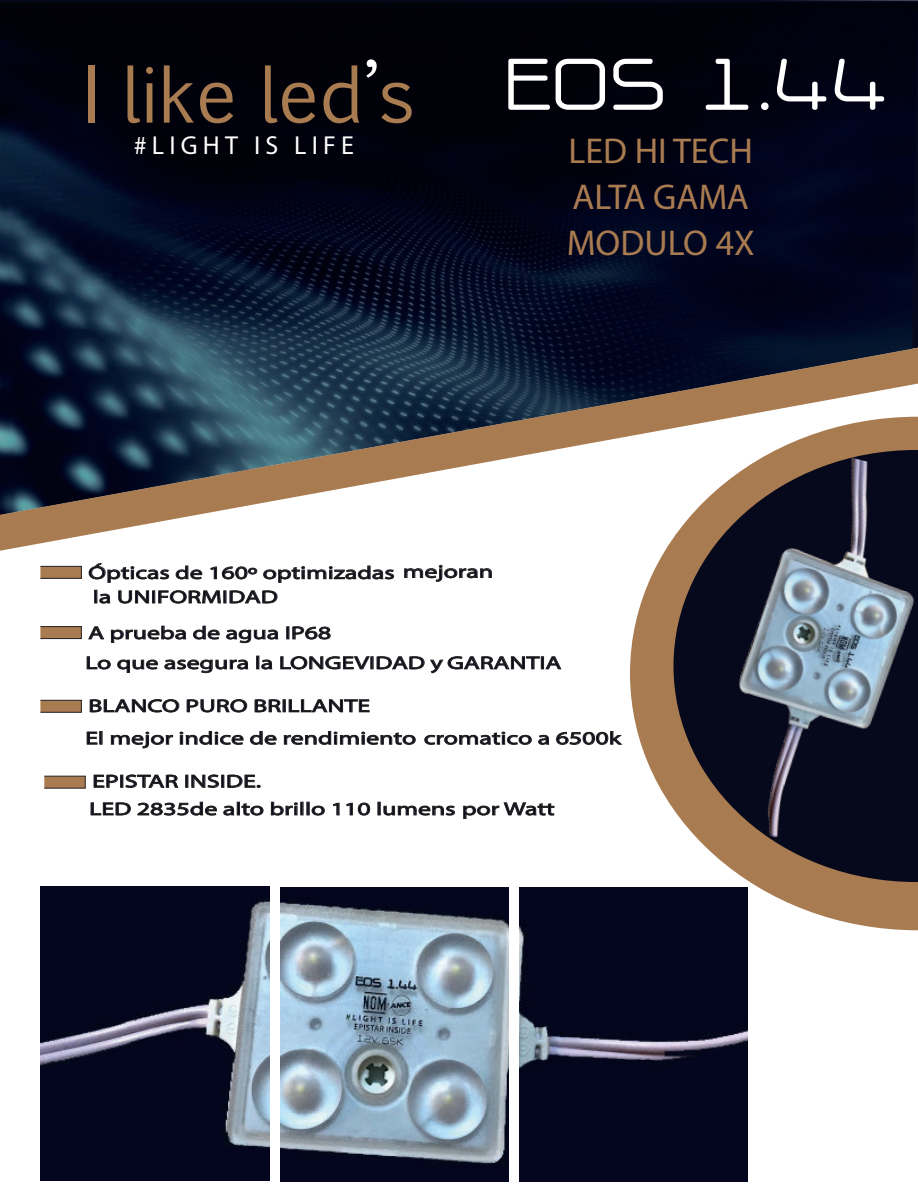
<style>
.page{position:relative;width:918px;height:1188px;background:#fff}
.page>*{position:absolute;margin:0;border:0;box-sizing:border-box;transform-origin:0 0}
.t1{font:700 90px "NP Naipol Allin One";color:#fff}
.t2{font:36px/46.2px "Myriad Pro";color:#a97b50}
.t3{font:26.1px "Myriad Pro";letter-spacing:.2em;color:#fff}
.t4{font:300 18px/27.6px "Myriad Pro";color:#06081c;scale:1.44 1}
</style>
<div class="page">
<svg style="left:630px;top:591px;width:288px;height:339px;fill:#a97b50"></svg>
<svg style="left:0;top:515px;width:196px;height:36px"></svg>
<img style="left:0;top:2px;width:918px;height:513px">
<div style="left:88px;top:65px;width:6px;height:58px;background:#a97b50"></div>
<svg style="left:128px;top:65px;width:12px;height:58px"></svg>
<svg style="left:146px;top:67px;width:7px;height:56px"></svg>
<svg style="left:164px;top:65px;width:30px;height:58px;background:#392a21"></svg>
<svg style="left:200px;top:83px;width:33px;height:40px"></svg>
<svg style="left:265px;top:65px;width:50px;height:58px;background:#37281f"></svg>
<svg style="left:323px;top:65px;width:36px;height:58px;background:#3b2b21"></svg>
<svg style="left:366px;top:59px;width:46px;height:64px;background:#251d1d"></svg>
<img style="left:40px;top:886px;width:229px;height:294px">
<img style="left:281px;top:887px;width:227px;height:294px">
<img style="left:519px;top:887px;width:229px;height:294px">
<img style="left:645px;top:429px;width:273px;height:445px">
<svg style="left:404px;top:565px;width:88px;height:17px"></svg>
<svg style="left:94px;top:774px;width:85px;height:14px"></svg>
<svg style="left:185px;top:775px;width:75px;height:13px"></svg>
<svg style="left:91px;top:802px;width:40px;height:14px"></svg>
<svg style="left:137px;top:801px;width:80px;height:15px"></svg>
<svg style="left:223px;top:802px;width:41px;height:14px"></svg>
<svg style="left:271px;top:802px;width:54px;height:14px"></svg>
<svg style="left:333px;top:803px;width:7px;height:12px"></svg>
<svg style="left:346px;top:803px;width:24px;height:13px"></svg>
<svg style="left:378px;top:802px;width:77px;height:14px"></svg>
<svg style="left:463px;top:802px;width:91px;height:17px"></svg>
<svg style="left:88px;top:626px;width:16px;height:13px"></svg>
<svg style="left:111px;top:626px;width:75px;height:17px"></svg>
<svg style="left:193px;top:625px;width:27px;height:15px"></svg>
<svg style="left:226px;top:629px;width:52px;height:15px"></svg>
<svg style="left:287px;top:626px;width:44px;height:14px"></svg>
<svg style="left:87px;top:656px;width:24px;height:14px"></svg>
<svg style="left:117px;top:659px;width:41px;height:14px"></svg>
<svg style="left:164px;top:659px;width:84px;height:15px"></svg>
<svg style="left:256px;top:656px;width:16px;height:14px"></svg>
<svg style="left:280px;top:656px;width:281px;height:17px"></svg>
<svg style="left:90px;top:699px;width:89px;height:14px"></svg>
<svg style="left:187px;top:699px;width:60px;height:14px"></svg>
<svg style="left:255px;top:699px;width:115px;height:13px"></svg>
<svg style="left:87px;top:731px;width:15px;height:14px"></svg>
<svg style="left:111px;top:732px;width:62px;height:17px"></svg>
<svg style="left:180px;top:731px;width:64px;height:14px"></svg>
<svg style="left:250px;top:731px;width:27px;height:14px"></svg>
<svg style="left:284px;top:731px;width:132px;height:14px"></svg>
<svg style="left:424px;top:732px;width:108px;height:13px"></svg>
<svg style="left:538px;top:735px;width:11px;height:10px"></svg>
<svg style="left:556px;top:731px;width:66px;height:14px"></svg>
<div style="left:44px;top:776px;width:41px;height:12px;background:#a97b50;border:1px solid #231f20"></div>
<div style="left:40px;top:566px;width:42px;height:13px;background:#a97b50;border:1px solid #231f20"></div>
<div style="left:40px;top:700px;width:42px;height:13px;background:#a97b50;border:1px solid #231f20"></div>
<svg style="left:89px;top:563px;width:305px;height:41px"></svg>
<div style="left:40px;top:626px;width:42px;height:13px;background:#a97b50;border:1px solid #231f20"></div>
<h1 class="t1" style="left:504px;top:42px;width:386px">EOS 1.44</h1>
<h3 class="t3" style="left:134px;top:129px;width:222px">#LIGHT IS LIFE</h3>
<h2 class="t2" style="left:567px;top:127px;width:190px">LED HI TECH<br>ALTA GAMA<br>MODULO 4X</h2>
<p class="t4" style="left:88px;top:559px;width:283px">Ópticas de 160º optimizadas mejoran</p>
<p class="t4" style="left:93px;top:583px;width:130px">la UNIFORMIDAD</p>
<p class="t4" style="left:85px;top:618px;width:332px;line-height:30px">A prueba de agua IP68<br>Lo que asegura la LONGEVIDAD y GARANTIA</p>
<p class="t4" style="left:85px;top:689px;width:373px;line-height:32.4px">BLANCO PURO BRILLANTE<br>El mejor indice de rendimiento cromatico a 6500k</p>
<p class="t4" style="left:89px;top:767px;width:325px">EPISTAR INSIDE.<br>LED 2835de alto brillo 110 lumens por Watt</p>
</div>
